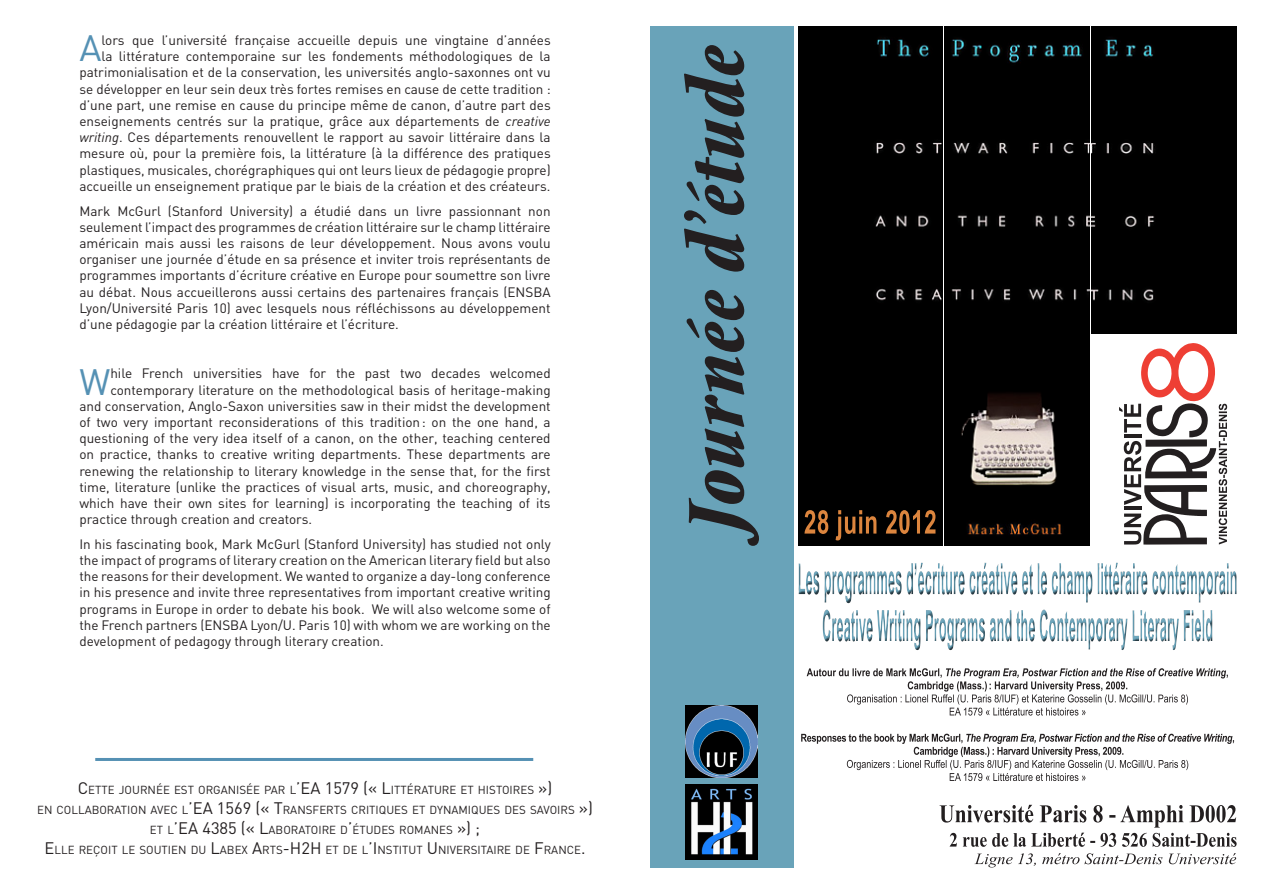
<style>
.page{position:relative;width:1263px;height:893px;background:#fff}
.page>*{position:absolute;margin:0;border:0;box-sizing:border-box;transform-origin:0 0}
.t1{font:36.3px "DIN";color:#5591b4}
.t2{font:13.5px/16.2px "DIN";color:#231f20;text-align:justify}
.t3{font:11.55px "DIN";color:#231f20}
.s1{font-style:italic}
.s2{font-size:16.5px}
</style>
<div class="page">
<svg style="left:1119px;top:343px;width:108px;height:202px"></svg>
<div style="left:650px;top:26px;width:144px;height:841px;background:#69a3b9"></div>
<div style="left:799px;top:26px;width:144px;height:520px;background:#000"></div>
<div style="left:1091px;top:26px;width:145px;height:307px;background:#000"></div>
<img style="left:945px;top:26px;width:144px;height:520px">
<img style="left:686px;top:784px;width:71px;height:76px">
<img style="left:685px;top:706px;width:72px;height:72px">
<svg style="left:974px;top:853px;width:262px;height:14px"></svg>
<svg style="left:939px;top:805px;width:297px;height:42px"></svg>
<svg style="left:804px;top:510px;width:131px;height:30px;background:#422812"></svg>
<svg style="left:684px;top:45px;width:75px;height:501px"></svg>
<div style="left:796px;top:560px;width:441px;height:90px;background:#231f20;opacity:.75"></div>
<svg style="left:801px;top:734px;width:433px;height:47px"></svg>
<svg style="left:807px;top:668px;width:421px;height:48px"></svg>
<hr style="left:95px;top:758px;width:438px;height:3px;background:#5591b4">
<p class="t2" style="left:79px;top:32px;width:473px;text-align:right">lors que l’université française accueille depuis une vingtaine d’années<br>la littérature contemporaine sur les fondements méthodologiques de la patrimonialisation et de la conservation, les universités anglo-saxonnes ont vu se développer en leur sein deux très fortes remises en cause de cette tradition : d’une part, une remise en cause du principe même de canon, d’autre part des enseignements centrés sur la pratique, grâce aux départements de <span class="s1">creative writing</span>. Ces départements renouvellent le rapport au savoir littéraire dans la mesure où, pour la première fois, la littérature (à la différence des pratiques plastiques, musicales, chorégraphiques qui ont leurs lieux de pédagogie propre) accueille un enseignement pratique par le biais de la création et des créateurs.</p>
<p class="t2" style="left:79px;top:202px;width:473px">Mark McGurl (Stanford University) a étudié dans un livre passionnant non seulement l’impact des programmes de création littéraire sur le champ littéraire américain mais aussi les raisons de leur développement. Nous avons voulu organiser une journée d’étude en sa présence et inviter trois représentants de programmes importants d’écriture créative en Europe pour soumettre son livre au débat. Nous accueillerons aussi certains des partenaires français (ENSBA Lyon/Université Paris 10) avec lesquels nous réfléchissons au développement d’une pédagogie par la création littéraire et l’écriture.</p>
<p class="t1" style="left:79px;top:359px;width:32px">W</p>
<p class="t2" style="left:110px;top:365px;width:442px">hile French universities have for the past two decades welcomed</p>
<p class="t1" style="left:79px;top:25px;width:24px">A</p>
<p class="t2" style="left:110px;top:381px;width:442px">contemporary literature on the methodological basis of heritage-making</p>
<p class="t2" style="left:79px;top:397px;width:473px">and conservation, Anglo-Saxon universities saw in their midst the development</p>
<p class="t2" style="left:79px;top:414px;width:473px">of two very important reconsiderations of this tradition: on the one hand, a</p>
<p class="t2" style="left:79px;top:430px;width:473px">questioning of the very idea itself of a canon, on the other, teaching centered</p>
<p class="t2" style="left:79px;top:446px;width:473px">on practice, thanks to creative writing departments. These departments are</p>
<p class="t2" style="left:79px;top:462px;width:473px">renewing the relationship to literary knowledge in the sense that, for the first</p>
<p class="t2" style="left:79px;top:478px;width:473px">time, literature (unlike the practices of visual arts, music, and choreography,</p>
<p class="t2" style="left:79px;top:495px;width:473px">which have their own sites for learning) is incorporating the teaching of its</p>
<p class="t2" style="left:79px;top:511px;width:234px">practice through creation and creators.</p>
<p class="t2" style="left:79px;top:536px;width:473px">In his fascinating book, Mark McGurl (Stanford University) has studied not only the impact of programs of literary creation on the American literary field but also the reasons for their development. We wanted to organize a day-long conference in his presence and invite three representatives from important creative writing programs in Europe in order to debate his book. We will also welcome some of the French partners (ENSBA Lyon/U. Paris 10) with whom we are working on the development of pedagogy through literary creation.</p>
<p class="t3" style="left:78px;top:783px;width:476px"><span class="s2">C</span>ETTE JOURNÉE EST ORGANISÉE PAR L<span class="s2">’EA 1579 (« L</span>ITTÉRATURE ET HISTOIRES <span class="s2">»)</span></p>
<p class="t3" style="left:37px;top:803px;width:557px">EN COLLABORATION AVEC L<span class="s2">’EA 1569 (« T</span>RANSFERTS CRITIQUES ET DYNAMIQUES DES SAVOIRS <span class="s2">»)</span></p>
<p class="t3" style="left:150px;top:823px;width:332px">ET L<span class="s2">’EA 4385 (« L</span>ABORATOIRE D<span class="s2">’</span>ÉTUDES ROMANES <span class="s2">») ;</span></p>
<p class="t3" style="left:45px;top:842px;width:542px"><span class="s2">E</span>LLE REÇOIT LE SOUTIEN DU <span class="s2">L</span>ABEX <span class="s2">A</span>RTS<span class="s2">-H2H</span> ET DE L<span class="s2">’I</span> NSTITUT <span class="s2">U</span> NIVERSITAIRE DE <span class="s2">F</span>RANCE<span class="s2">.</span></p>
</div>
